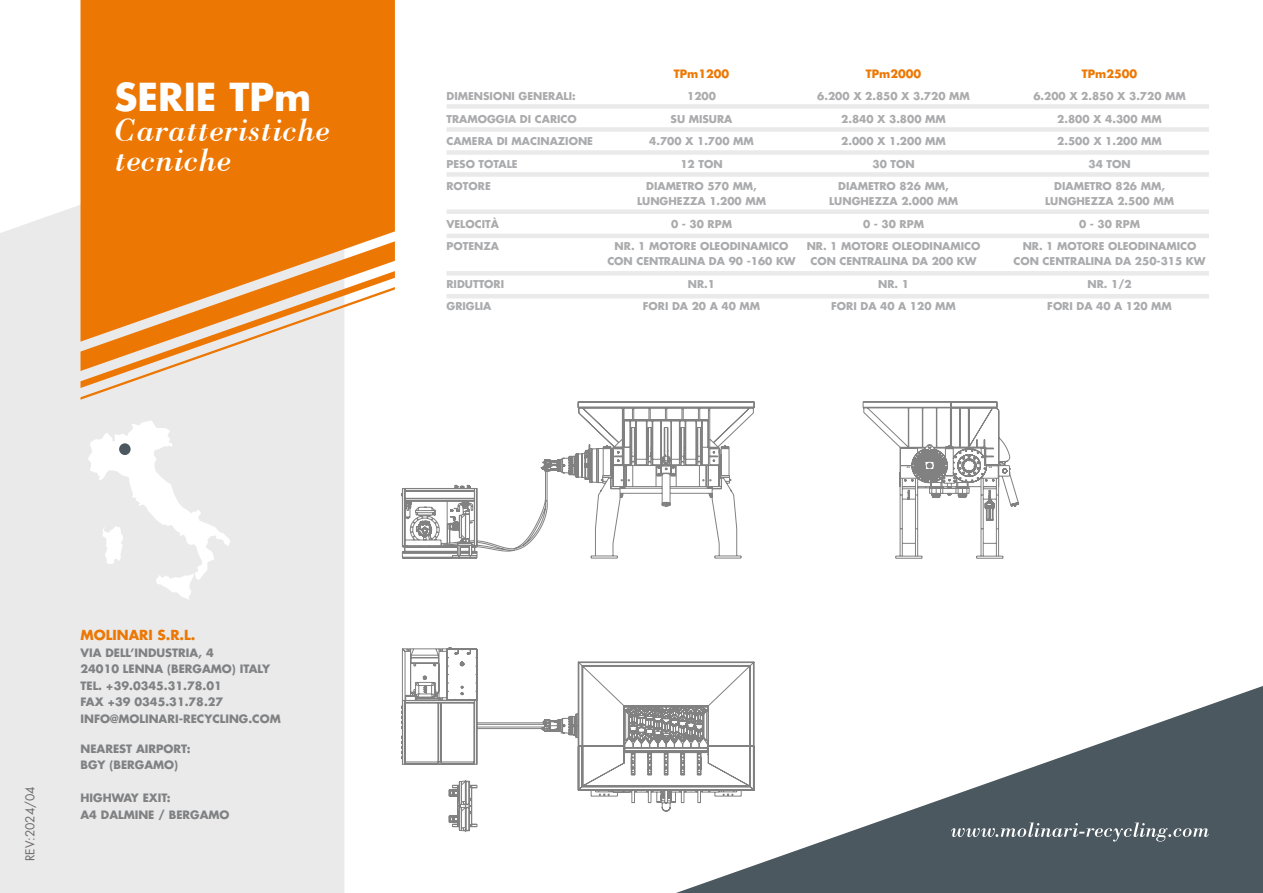
<style>
.page{position:relative;width:1263px;height:893px;background:#fff}
.page>*{position:absolute;margin:0;border:0;box-sizing:border-box;transform-origin:0 0}
.t1{font:700 37.5px "Futura";color:#fff}
.t2{font:italic 33px/30px "Bodoni BT";color:#fff}
.t3{font:700 13.5px "Futura";color:#ed7703}
.t4{font:12px "Futura";color:#6e6968}
.t5{font:700 11.25px/16.5px "Futura";color:#808183}
.t6{font:700 11.25px "Futura";color:#ed7703}
.t7{font:700 10.5px "Futura";color:#aaabad}
</style>
<div class="page">
<div style="left:0;top:112px;width:344px;height:781px;background:#eaeaea"></div>
<div style="left:81px;top:0;width:314px;height:241px;background:#ed7703"></div>
<svg style="left:81px;top:241px;width:314px;height:159px;background:#eeb680"></svg>
<svg style="left:88px;top:420px;width:142px;height:180px"></svg>
<div style="left:119px;top:443px;width:12px;height:12px;background:#4b585f;border-radius:50%"></div>
<svg style="left:402px;top:401px;width:617px;height:431px"></svg>
<div style="left:446px;top:104px;width:763px;height:5px;background:#eaeaea"></div>
<div style="left:446px;top:127px;width:763px;height:5px;background:#eaeaea"></div>
<div style="left:446px;top:150px;width:763px;height:5px;background:#eaeaea"></div>
<div style="left:446px;top:172px;width:763px;height:5px;background:#eaeaea"></div>
<div style="left:446px;top:209px;width:763px;height:5px;background:#eaeaea"></div>
<hr style="left:446px;top:234px;width:763px;height:4px;background:#eaeaea">
<div style="left:446px;top:271px;width:763px;height:5px;background:#eaeaea"></div>
<hr style="left:446px;top:294px;width:763px;height:4px;background:#eaeaea">
<svg style="left:676px;top:686px;width:587px;height:207px"></svg>
<svg style="left:951px;top:822px;width:258px;height:19px;background:#69747a"></svg>
<h1 class="t1" style="left:115px;top:72px;width:198px">SERIE TPm</h1>
<h2 class="t2" style="left:115px;top:114px;width:217px">Caratteristiche tecniche</h2>
<p class="t6" style="left:674px;top:66px;width:57px">TPm1200</p>
<p class="t6" style="left:866px;top:66px;width:57px">TPm2000</p>
<p class="t6" style="left:1082px;top:66px;width:57px">TPm2500</p>
<p class="t7" style="left:446px;top:89px;width:131px">DIMENSIONI GENERALI:</p>
<p class="t7" style="left:687px;top:89px;width:30px">1200</p>
<p class="t7" style="left:817px;top:89px;width:154px">6.200 X 2.850 X 3.720 MM</p>
<p class="t7" style="left:1033px;top:89px;width:154px">6.200 X 2.850 X 3.720 MM</p>
<p class="t7" style="left:446px;top:112px;width:132px">TRAMOGGIA DI CARICO</p>
<p class="t7" style="left:670px;top:112px;width:63px">SU MISURA</p>
<p class="t7" style="left:841px;top:112px;width:106px">2.840 X 3.800 MM</p>
<p class="t7" style="left:1057px;top:112px;width:106px">2.800 X 4.300 MM</p>
<p class="t7" style="left:446px;top:134px;width:148px">CAMERA DI MACINAZIONE</p>
<p class="t7" style="left:649px;top:134px;width:106px">4.700 X 1.700 MM</p>
<p class="t7" style="left:841px;top:134px;width:106px">2.000 X 1.200 MM</p>
<p class="t7" style="left:1057px;top:134px;width:106px">2.500 X 1.200 MM</p>
<p class="t7" style="left:446px;top:157px;width:73px">PESO TOTALE</p>
<p class="t7" style="left:680px;top:157px;width:44px">12 TON</p>
<p class="t7" style="left:872px;top:157px;width:44px">30 TON</p>
<p class="t7" style="left:1088px;top:157px;width:44px">34 TON</p>
<p class="t7" style="left:446px;top:179px;width:46px">ROTORE</p>
<p class="t7" style="left:646px;top:179px;width:112px">DIAMETRO 570 MM,</p>
<p class="t7" style="left:838px;top:179px;width:112px">DIAMETRO 826 MM,</p>
<p class="t7" style="left:1054px;top:179px;width:112px">DIAMETRO 826 MM,</p>
<p class="t7" style="left:637px;top:194px;width:130px">LUNGHEZZA 1.200 MM</p>
<p class="t7" style="left:829px;top:194px;width:130px">LUNGHEZZA 2.000 MM</p>
<p class="t7" style="left:1045px;top:194px;width:131px">LUNGHEZZA 2.500 MM</p>
<p class="t7" style="left:446px;top:217px;width:54px">VELOCITÀ</p>
<p class="t7" style="left:671px;top:217px;width:62px">0 - 30 RPM</p>
<p class="t7" style="left:863px;top:217px;width:62px">0 - 30 RPM</p>
<p class="t7" style="left:1079px;top:217px;width:62px">0 - 30 RPM</p>
<p class="t7" style="left:446px;top:239px;width:54px">POTENZA</p>
<p class="t7" style="left:615px;top:239px;width:175px">NR. 1 MOTORE OLEODINAMICO</p>
<p class="t7" style="left:807px;top:239px;width:175px">NR. 1 MOTORE OLEODINAMICO</p>
<p class="t7" style="left:1023px;top:239px;width:175px">NR. 1 MOTORE OLEODINAMICO</p>
<p class="t7" style="left:607px;top:254px;width:190px">CON CENTRALINA DA 90 -160 KW</p>
<p class="t7" style="left:810px;top:254px;width:168px">CON CENTRALINA DA 200 KW</p>
<p class="t7" style="left:1013px;top:254px;width:194px">CON CENTRALINA DA 250-315 KW</p>
<p class="t7" style="left:446px;top:277px;width:59px">RIDUTTORI</p>
<p class="t7" style="left:688px;top:277px;width:29px">NR.1</p>
<p class="t7" style="left:878px;top:277px;width:32px">NR. 1</p>
<p class="t7" style="left:1087px;top:277px;width:46px">NR. 1/2</p>
<p class="t7" style="left:446px;top:299px;width:47px">GRIGLIA</p>
<p class="t7" style="left:643px;top:299px;width:119px">FORI DA 20 A 40 MM</p>
<p class="t7" style="left:831px;top:299px;width:126px">FORI DA 40 A 120 MM</p>
<p class="t7" style="left:1047px;top:299px;width:126px">FORI DA 40 A 120 MM</p>
<p class="t4" style="left:22px;top:861px;width:76px;rotate:-90deg">REV:2024/04</p>
<p class="t3" style="left:81px;top:626px;width:116px">MOLINARI S.R.L.</p>
<p class="t5" style="left:81px;top:644px;width:202px">VIA DELL’INDUSTRIA, 4<br>24010 LENNA (BERGAMO) ITALY<br>TEL. +39.0345.31.78.01<br>FAX +39 0345.31.78.27<br>INFO@MOLINARI-RECYCLING.COM</p>
<p class="t5" style="left:81px;top:740px;width:112px">NEAREST AIRPORT:<br>BGY (BERGAMO)</p>
<p class="t5" style="left:81px;top:789px;width:150px">HIGHWAY EXIT:<br>A4 DALMINE / BERGAMO</p>
</div>
